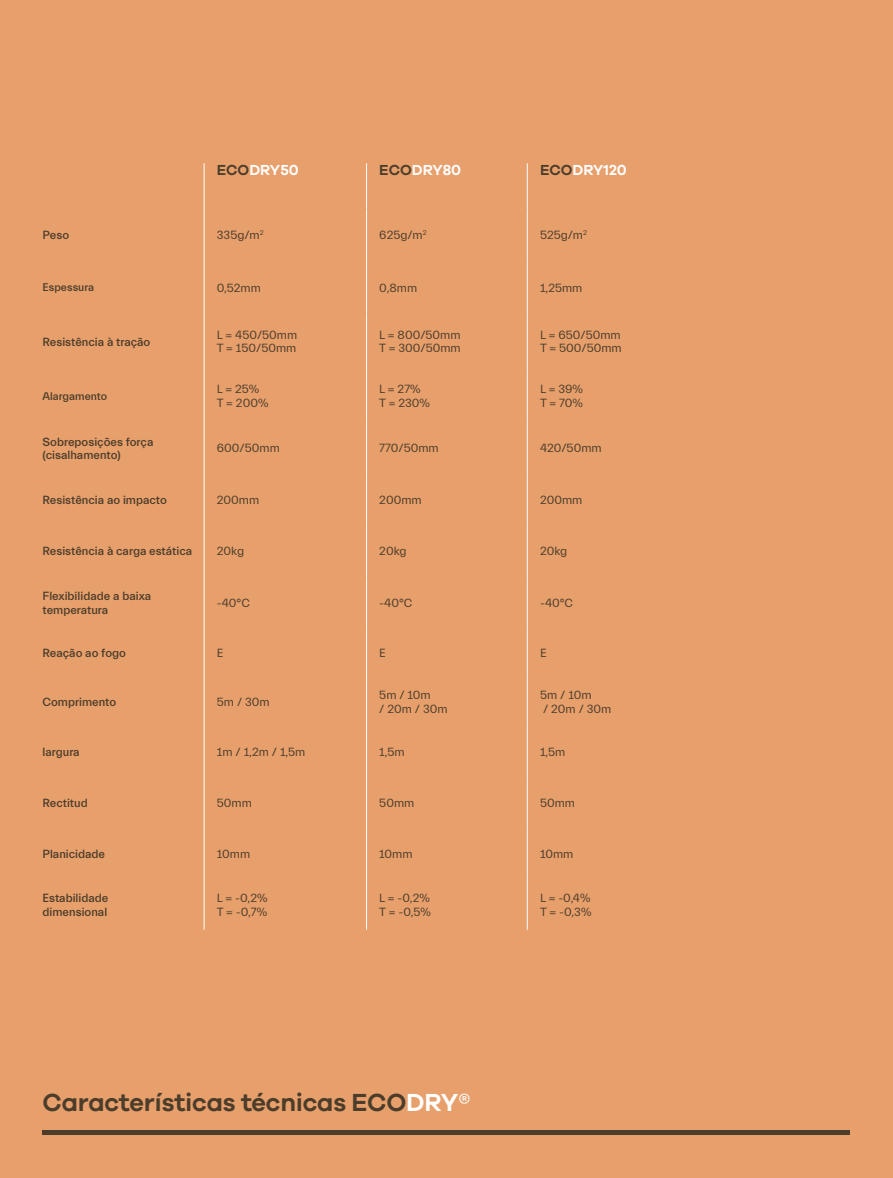
<style>
.page{position:relative;width:893px;height:1178px;background:#e79f6c}
.page>*{position:absolute;margin:0;border:0;box-sizing:border-box;transform-origin:0 0}
.t1{font:600 25.5px "Galano Grotesque";letter-spacing:-.01em;color:#4b3d2a}
.t2{font:600 15px "Galano Grotesque";color:#fff}
.t3{font:12px/13.5px "Everett";color:#4b3d2a}
.t4{font:500 12px/13.5px "Everett";color:#4b3d2a}
.t5{font:500 11.25px "Everett";color:#4b3d2a}
.s1{color:#4b3d2a}
.s2{color:#fff}
</style>
<div class="page">
<hr style="left:204px;top:163px;width:1px;height:45px;background:#fff">
<hr style="left:366px;top:163px;width:1px;height:45px;background:#fff">
<hr style="left:527px;top:163px;width:1px;height:45px;background:#fff">
<hr style="left:204px;top:208px;width:1px;height:52px;background:#fff">
<hr style="left:366px;top:208px;width:1px;height:52px;background:#fff">
<hr style="left:527px;top:208px;width:1px;height:52px;background:#fff">
<hr style="left:204px;top:260px;width:1px;height:53px;background:#fff">
<hr style="left:366px;top:260px;width:1px;height:53px;background:#fff">
<hr style="left:527px;top:260px;width:1px;height:53px;background:#fff">
<hr style="left:204px;top:313px;width:1px;height:55px;background:#fff">
<hr style="left:366px;top:313px;width:1px;height:55px;background:#fff">
<hr style="left:527px;top:313px;width:1px;height:55px;background:#fff">
<hr style="left:204px;top:368px;width:1px;height:54px;background:#fff">
<hr style="left:366px;top:368px;width:1px;height:54px;background:#fff">
<hr style="left:527px;top:368px;width:1px;height:54px;background:#fff">
<hr style="left:204px;top:422px;width:1px;height:51px;background:#fff">
<hr style="left:366px;top:422px;width:1px;height:51px;background:#fff">
<hr style="left:527px;top:422px;width:1px;height:51px;background:#fff">
<hr style="left:204px;top:473px;width:1px;height:52px;background:#fff">
<hr style="left:366px;top:473px;width:1px;height:52px;background:#fff">
<hr style="left:527px;top:473px;width:1px;height:52px;background:#fff">
<hr style="left:204px;top:525px;width:1px;height:51px;background:#fff">
<hr style="left:366px;top:525px;width:1px;height:51px;background:#fff">
<hr style="left:527px;top:525px;width:1px;height:51px;background:#fff">
<hr style="left:204px;top:576px;width:1px;height:52px;background:#fff">
<hr style="left:366px;top:576px;width:1px;height:52px;background:#fff">
<hr style="left:527px;top:576px;width:1px;height:52px;background:#fff">
<hr style="left:204px;top:628px;width:1px;height:48px;background:#fff">
<hr style="left:366px;top:628px;width:1px;height:48px;background:#fff">
<hr style="left:527px;top:628px;width:1px;height:48px;background:#fff">
<hr style="left:204px;top:676px;width:1px;height:50px;background:#fff">
<hr style="left:366px;top:676px;width:1px;height:50px;background:#fff">
<hr style="left:527px;top:676px;width:1px;height:50px;background:#fff">
<hr style="left:204px;top:726px;width:1px;height:51px;background:#fff">
<hr style="left:366px;top:726px;width:1px;height:51px;background:#fff">
<hr style="left:527px;top:726px;width:1px;height:51px;background:#fff">
<hr style="left:204px;top:777px;width:1px;height:50px;background:#fff">
<hr style="left:366px;top:777px;width:1px;height:50px;background:#fff">
<hr style="left:527px;top:777px;width:1px;height:50px;background:#fff">
<hr style="left:204px;top:827px;width:1px;height:51px;background:#fff">
<hr style="left:366px;top:827px;width:1px;height:51px;background:#fff">
<hr style="left:527px;top:827px;width:1px;height:51px;background:#fff">
<hr style="left:204px;top:878px;width:1px;height:52px;background:#fff">
<hr style="left:366px;top:878px;width:1px;height:52px;background:#fff">
<hr style="left:527px;top:878px;width:1px;height:52px;background:#fff">
<div style="left:43px;top:1130px;width:807px;height:5px;background:#4b3d2a"></div>
<p class="t2" style="left:217px;top:161px;width:84px"><span class="s1">ECO</span>DRY50</p>
<p class="t2" style="left:379px;top:161px;width:83px"><span class="s1">ECO</span>DRY80</p>
<p class="t2" style="left:540px;top:161px;width:88px"><span class="s1">ECO</span>DRY120</p>
<p class="t4" style="left:43px;top:229px;width:28px">Peso</p>
<p class="t3" style="left:217px;top:228px;width:48px">335g/m<sup>2</sup></p>
<p class="t3" style="left:379px;top:228px;width:49px">625g/m<sup>2</sup></p>
<p class="t3" style="left:540px;top:228px;width:48px">525g/m<sup>2</sup></p>
<p class="t5" style="left:43px;top:281px;width:53px">Espessura</p>
<p class="t3" style="left:217px;top:281px;width:46px">0,52mm</p>
<p class="t3" style="left:379px;top:281px;width:39px">0,8mm</p>
<p class="t3" style="left:540px;top:281px;width:44px">1,25mm</p>
<p class="t4" style="left:43px;top:335px;width:109px">Resistência à tração</p>
<p class="t3" style="left:217px;top:328px;width:82px">L = 450/50mm<br>T = 150/50mm</p>
<p class="t3" style="left:379px;top:328px;width:83px">L = 800/50mm<br>T = 300/50mm</p>
<p class="t3" style="left:540px;top:328px;width:83px">L = 650/50mm<br>T = 500/50mm</p>
<p class="t5" style="left:43px;top:390px;width:66px">Alargamento</p>
<p class="t3" style="left:217px;top:383px;width:53px">L = 25%<br>T = 200%</p>
<p class="t3" style="left:379px;top:383px;width:52px">L = 27%<br>T = 230%</p>
<p class="t3" style="left:540px;top:383px;width:44px">L = 39%<br>T = 70%</p>
<p class="t4" style="left:43px;top:435px;width:112px">Sobreposições força (cisalhamento)</p>
<p class="t3" style="left:217px;top:442px;width:64px">600/50mm</p>
<p class="t3" style="left:379px;top:442px;width:61px">770/50mm</p>
<p class="t3" style="left:540px;top:442px;width:63px">420/50mm</p>
<p class="t4" style="left:43px;top:493px;width:126px">Resistência ao impacto</p>
<p class="t3" style="left:217px;top:493px;width:44px">200mm</p>
<p class="t3" style="left:379px;top:493px;width:44px">200mm</p>
<p class="t3" style="left:540px;top:493px;width:44px">200mm</p>
<p class="t4" style="left:43px;top:545px;width:151px">Resistência à carga estática</p>
<p class="t3" style="left:217px;top:545px;width:29px">20kg</p>
<p class="t3" style="left:379px;top:545px;width:29px">20kg</p>
<p class="t3" style="left:540px;top:545px;width:29px">20kg</p>
<p class="t4" style="left:43px;top:589px;width:110px;line-height:14.4px">Flexibilidade a baixa temperatura</p>
<p class="t3" style="left:217px;top:596px;width:35px">-40°C</p>
<p class="t3" style="left:379px;top:596px;width:35px">-40°C</p>
<p class="t3" style="left:540px;top:596px;width:35px">-40°C</p>
<p class="t4" style="left:43px;top:646px;width:85px">Reação ao fogo</p>
<p class="t3" style="left:217px;top:646px;width:8px">E</p>
<p class="t3" style="left:379px;top:646px;width:8px">E</p>
<p class="t3" style="left:540px;top:646px;width:8px">E</p>
<p class="t4" style="left:43px;top:695px;width:75px">Comprimento</p>
<p class="t3" style="left:217px;top:695px;width:54px">5m / 30m</p>
<p class="t3" style="left:379px;top:689px;width:70px">5m / 10m<br>/ 20m / 30m</p>
<p class="t3" style="left:540px;top:689px;width:73px">5m / 10m<br>/ 20m / 30m</p>
<p class="t4" style="left:43px;top:746px;width:39px">largura</p>
<p class="t3" style="left:217px;top:746px;width:90px">1m / 1,2m / 1,5m</p>
<p class="t3" style="left:379px;top:746px;width:27px">1,5m</p>
<p class="t3" style="left:540px;top:746px;width:27px">1,5m</p>
<p class="t4" style="left:43px;top:796px;width:47px">Rectitud</p>
<p class="t3" style="left:217px;top:796px;width:37px">50mm</p>
<p class="t3" style="left:379px;top:796px;width:37px">50mm</p>
<p class="t3" style="left:540px;top:796px;width:37px">50mm</p>
<p class="t4" style="left:43px;top:847px;width:64px">Planicidade</p>
<p class="t3" style="left:217px;top:847px;width:35px">10mm</p>
<p class="t3" style="left:379px;top:847px;width:35px">10mm</p>
<p class="t3" style="left:540px;top:847px;width:35px">10mm</p>
<p class="t4" style="left:43px;top:891px;width:67px">Estabilidade dimensional</p>
<p class="t3" style="left:217px;top:891px;width:52px">L = -0,2%<br>T = -0,7%</p>
<p class="t3" style="left:379px;top:891px;width:53px">L = -0,2%<br>T = -0,5%</p>
<p class="t3" style="left:540px;top:891px;width:53px">L = -0,4%<br>T = -0,3%</p>
<h1 class="t1" style="left:43px;top:1087px;width:430px">Características técnicas ECO<span class="s2">DRY®</span></h1>
</div>
